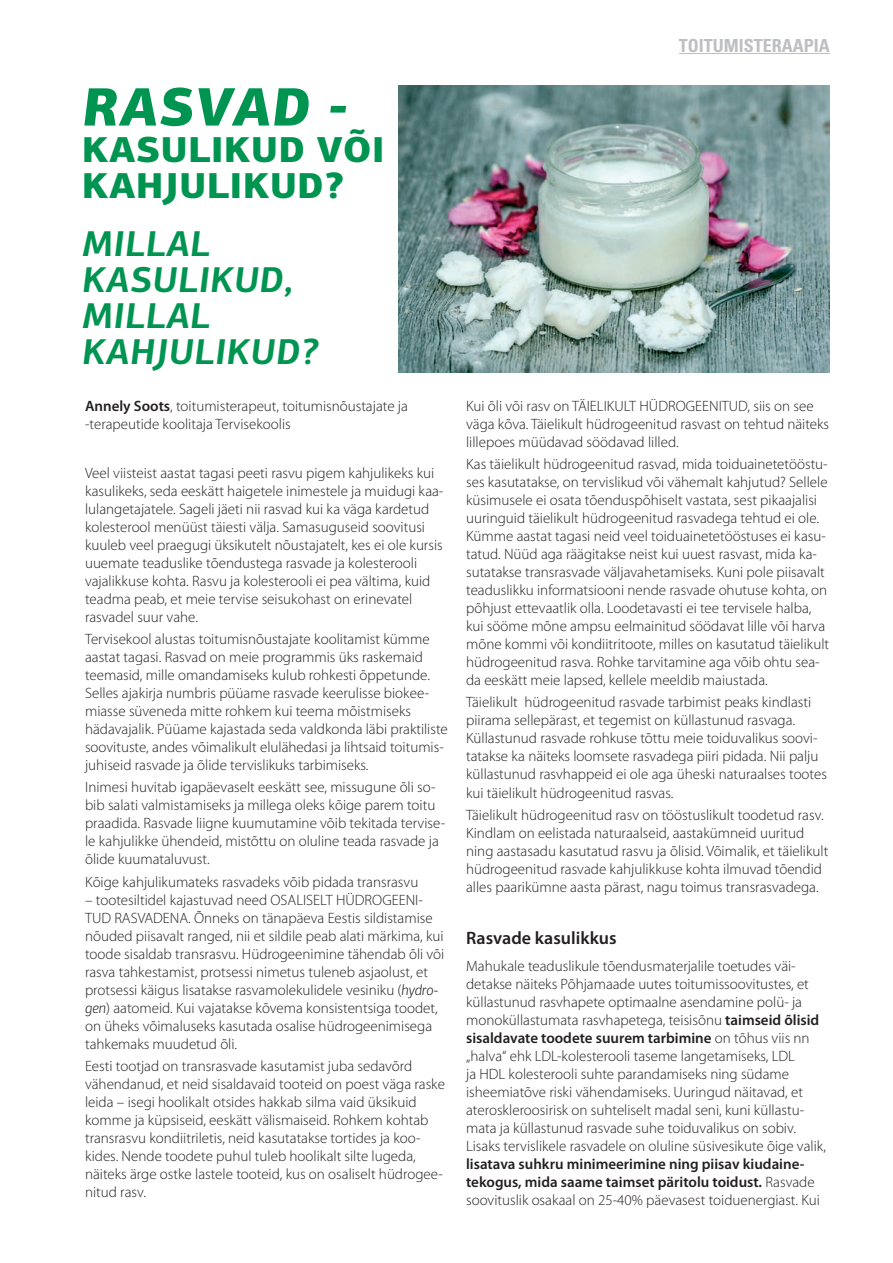
<style>
.page{position:relative;width:893px;height:1263px;background:#fff}
.page>*{position:absolute;margin:0;border:0;box-sizing:border-box;transform-origin:0 0}
.t1{font:italic 900 54px "PF Centro Sans Pro";letter-spacing:.02em;color:#009451}
.t2{font:italic 700 36px/36px "PF Centro Sans Pro";letter-spacing:.02em;color:#009451}
.t3{font:900 36px/36px "PF Centro Sans Pro";letter-spacing:.02em;color:#009451}
.t4{font:600 18px "Myriad Pro";color:#231f20}
.t5{font:700 condensed 18px "Univers";color:#bebfc2}
.t6{font:300 15px/18px "Myriad Pro";color:#231f20}
.s1{font-weight:600}
.s2{font-family:"PF Centro Sans Pro";font-style:italic}
</style>
<div class="page">
<hr style="left:679px;top:53px;width:151px;height:1px;background:#bebfc2">
<img style="left:398px;top:85px;width:432px;height:287px">
<p class="t1" style="left:82px;top:71px;width:268px">RASVAD -</p>
<p class="t3" style="left:82px;top:131px;width:304px">KASULIKUD VÕI<br>KAHJULIKUD?</p>
<p class="t2" style="left:82px;top:225px;width:238px">MILLAL<br>KASULIKUD,<br>MILLAL<br>KAHJULIKUD?</p>
<p class="t6" style="left:85px;top:397px;width:324px"><span class="s1">Annely Soots</span>, toitumisterapeut, toitumisnõustajate ja -terapeutide koolitaja Tervisekoolis</p>
<p class="t6" style="left:85px;top:464px;width:360px">Veel viisteist aastat tagasi peeti rasvu pigem kahjulikeks kui kasulikeks, seda eeskätt haigetele inimestele ja muidugi kaa&shy;lulangetajatele. Sageli jäeti nii rasvad kui ka väga kardetud kolesterool menüüst täiesti välja. Samasuguseid soovitusi kuuleb veel praegugi üksikutelt nõustajatelt, kes ei ole kursis uuemate teaduslike tõendustega rasvade ja kolesterooli vajalikkuse kohta. Rasvu ja kolesterooli ei pea vältima, kuid teadma peab, et meie tervise seisukohast on erinevatel rasvadel suur vahe.</p>
<p class="t6" style="left:85px;top:630px;width:364px">Tervisekool alustas toitumisnõustajate koolitamist kümme aastat tagasi. Rasvad on meie programmis üks raskemaid teemasid, mille omandamiseks kulub rohkesti õppetunde.<br>Selles ajakirja numbris püüame rasvade keerulisse biokee&shy;miasse süveneda mitte rohkem kui teema mõistmiseks hädavajalik. Püüame kajastada seda valdkonda läbi praktiliste soovituste, andes võimalikult elulähedasi ja lihtsaid toitumis&shy;juhiseid rasvade ja õlide tervislikuks tarbimiseks.</p>
<p class="t6" style="left:85px;top:778px;width:362px">Inimesi huvitab igapäevaselt eeskätt see, missugune õli so&shy;bib salati valmistamiseks ja millega oleks kõige parem toitu praadida. Rasvade liigne kuumutamine võib tekitada tervise&shy;le kahjulikke ühendeid, mistõttu on oluline teada rasvade ja õlide kuumataluvust.</p>
<p class="t6" style="left:85px;top:873px;width:335px">Kõige kahjulikumateks rasvadeks võib pidada transrasvu</p>
<p class="t6" style="left:85px;top:891px;width:361px">– tootesiltidel kajastuvad need OSALISELT HÜDROGEENI-TUD RASVADENA. Õnneks on tänapäeva Eestis sildistamise nõuded piisavalt ranged, nii et sildile peab alati märkima, kui toode sisaldab transrasvu. Hüdrogeenimine tähendab õli või rasva tahkestamist, protsessi nimetus tuleneb asjaolust, et protsessi käigus lisatakse rasvamolekulidele vesiniku (<span class="s2">hydro&shy;gen</span>) aatomeid. Kui vajatakse kõvema konsistentsiga toodet, on üheks võimaluseks kasutada osalise hüdrogeenimisega tahkemaks muudetud õli.</p>
<p class="t6" style="left:85px;top:1057px;width:361px">Eesti tootjad on transrasvade kasutamist juba sedavõrd vähendanud, et neid sisaldavaid tooteid on poest väga raske leida – isegi hoolikalt otsides hakkab silma vaid üksikuid komme ja küpsiseid, eeskätt välismaiseid. Rohkem kohtab transrasvu kondiitriletis, neid kasutatakse tortides ja koo&shy;kides. Nende toodete puhul tuleb hoolikalt silte lugeda, näiteks ärge ostke lastele tooteid, kus on osaliselt hüdrogee&shy;nitud rasv.</p>
<p class="t5" style="left:679px;top:34px;width:153px">TOITUMISTERAAPIA</p>
<p class="t6" style="left:466px;top:397px;width:365px">Kui õli või rasv on TÄIELIKULT HÜDROGEENITUD, siis on see väga kõva. Täielikult hüdrogeenitud rasvast on tehtud näiteks lillepoes müüdavad söödavad lilled.</p>
<p class="t6" style="left:466px;top:455px;width:364px">Kas täielikult hüdrogeenitud rasvad, mida toiduainetetööstu&shy;ses kasutatakse, on tervislikud või vähemalt kahjutud? Sellele küsimusele ei osata tõenduspõhiselt vastata, sest pikaajalisi uuringuid täielikult hüdrogeenitud rasvadega tehtud ei ole.<br>Kümme aastat tagasi neid veel toiduainetetööstuses ei kasu&shy;tatud. Nüüd aga räägitakse neist kui uuest rasvast, mida ka&shy;sutatakse transrasvade väljavahetamiseks. Kuni pole piisavalt teaduslikku informatsiooni nende rasvade ohutuse kohta, on põhjust ettevaatlik olla. Loodetavasti ei tee tervisele halba, kui sööme mõne ampsu eelmainitud söödavat lille või harva mõne kommi või kondiitritoote, milles on kasutatud täielikult hüdrogeenitud rasva. Rohke tarvitamine aga võib ohtu sea&shy;da eeskätt meie lapsed, kellele meeldib maiustada.</p>
<p class="t6" style="left:466px;top:694px;width:362px">Täielikult hüdrogeenitud rasvade tarbimist peaks kindlasti piirama sellepärast, et tegemist on küllastunud rasvaga.<br>Küllastunud rasvade rohkuse tõttu meie toiduvalikus soovi&shy;tatakse ka näiteks loomsete rasvadega piiri pidada. Nii palju küllastunud rasvhappeid ei ole aga üheski naturaalses tootes kui täielikult hüdrogeenitud rasvas.</p>
<p class="t6" style="left:466px;top:806px;width:364px">Täielikult hüdrogeenitud rasv on tööstuslikult toodetud rasv.<br>Kindlam on eelistada naturaalseid, aastakümneid uuritud ning aastasadu kasutatud rasvu ja õlisid. Võimalik, et täielikult hüdrogeenitud rasvade kahjulikkuse kohta ilmuvad tõendid alles paarikümne aasta pärast, nagu toimus transrasvadega.</p>
<p class="t4" style="left:466px;top:928px;width:152px">Rasvade kasulikkus</p>
<p class="t6" style="left:466px;top:957px;width:361px">Mahukale teaduslikule tõendusmaterjalile toetudes väi&shy;detakse näiteks Põhjamaade uutes toitumissoovitustes, et küllastunud rasvhapete optimaalne asendamine polü- ja monoküllastumata rasvhapetega, teisisõnu <span class="s1">taimseid õlisid sisaldavate toodete suurem tarbimine</span> on tõhus viis nn „halva“ ehk LDL-kolesterooli taseme langetamiseks, LDL<br>ja HDL kolesterooli suhte parandamiseks ning südame isheemiatõve riski vähendamiseks. Uuringud näitavad, et ateroskleroosirisk on suhteliselt madal seni, kuni küllastu&shy;mata ja küllastunud rasvade suhe toiduvalikus on sobiv.<br>Lisaks tervislikele rasvadele on oluline süsivesikute õige valik, <span class="s1">lisatava suhkru minimeerimine ning piisav kiudaine&shy;tekogus, mida saame taimset päritolu toidust.</span> Rasvade soovituslik osakaal on 25-40% päevasest toiduenergiast. Kui</p>
</div>
